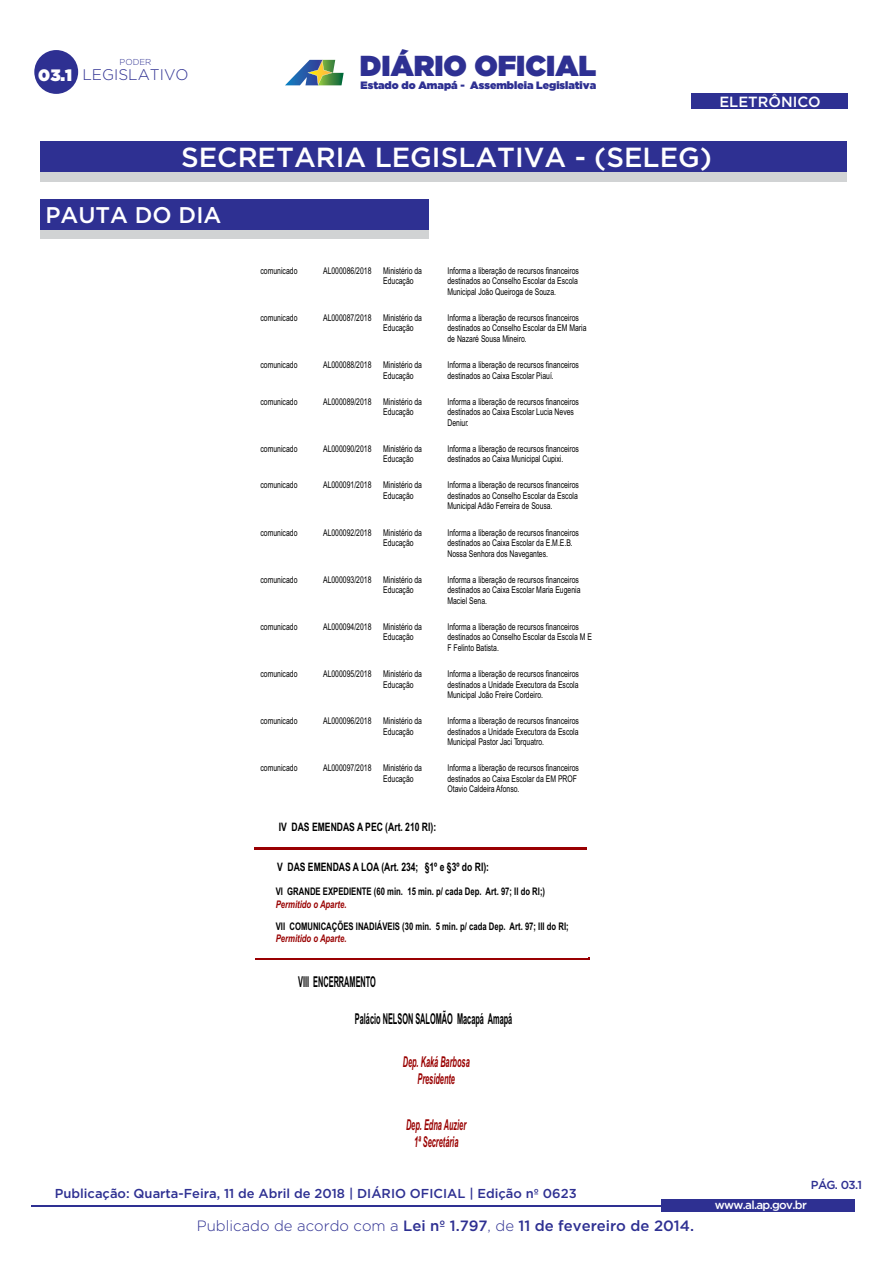
<style>
.page{position:relative;width:893px;height:1263px;background:#fff}
.page>*{position:absolute;margin:0;border:0;box-sizing:border-box;transform-origin:0 0}
.t1{font:28.8px "Gotham Ultra";color:#2e3092}
.t2{font:500 27.6px "Gotham";color:#fff}
.t3{font:500 22.65px "Gotham";color:#fff}
.t4{font:16.5px "Gotham Ultra";color:#fff}
.t5{font:300 15.3px "Gotham";color:#2e3092}
.t6{font:italic 700 15px/16.6px "Arial";color:#900;text-align:center;scale:.49 1}
.t7{font:700 15px "Arial";color:#000;scale:.49 1}
.t8{font:500 14.85px "Gotham";color:#2e3092}
.t9{font:500 14.7px "Gotham";color:#fff}
.t10{font:500 12.9px "Gotham";color:#2e3092}
.t11{font:700 11.7px "Arial";color:#000;scale:.74 1}
.t12{font:500 11.55px "Gotham";letter-spacing:-.055em;color:#fff}
.t13{font:500 11.55px "Gotham";color:#2e3092}
.t14{font:10.65px "Gotham Ultra";color:#2e3092}
.t15{font:700 10.5px "Arial";color:#000;scale:.74 1}
.t16{font:italic 700 10.5px "Arial";color:#900;scale:.74 1}
.t17{font:9.3px/10.5px "Arial";color:#000;scale:.74 1}
.t18{font:300 8.7px "Gotham";color:#2e3092}
.s1{font-weight:300}
</style>
<div class="page">
<hr style="left:31px;top:1205px;width:698px;height:1px;background:#2e3092">
<div style="left:661px;top:1199px;width:194px;height:13px;background:#2e3092"></div>
<svg style="left:285px;top:60px;width:59px;height:25px"></svg>
<div style="left:34px;top:50px;width:44px;height:44px;background:#2e3092;border-radius:50%"></div>
<div style="left:691px;top:93px;width:157px;height:16px;background:#2e3092"></div>
<div style="left:41px;top:156px;width:806px;height:26px;background:#d1d3d4"></div>
<div style="left:41px;top:142px;width:806px;height:30px;background:#2e3092"></div>
<div style="left:41px;top:214px;width:388px;height:25px;background:#d1d3d4"></div>
<div style="left:41px;top:199px;width:388px;height:30px;background:#2e3092"></div>
<img style="left:255px;top:847px;width:332px;height:2px">
<h3 class="t4" style="left:38px;top:69px;width:35px">03.1</h3>
<p class="t18" style="left:120px;top:59px;width:33px">PODER</p>
<h3 class="t5" style="left:82px;top:69px;width:108px">LEGISLATIVO</h3>
<h1 class="t1" style="left:360px;top:55px;width:238px">DIÁRIO OFICIAL</h1>
<p class="t14" style="left:361px;top:81px;width:237px">Estado do Amapá - Assembleia Legislativa</p>
<h3 class="t9" style="left:719px;top:97px;width:103px">ELETRÔNICO</h3>
<h2 class="t2" style="left:181px;top:147px;width:532px">SECRETARIA LEGISLATIVA - (SELEG)</h2>
<h3 class="t3" style="left:45px;top:206px;width:178px">PAUTA DO DIA</h3>
<p class="t17" style="left:260px;top:266px;width:51px">comunicado</p>
<p class="t17" style="left:383px;top:266px;width:54px;text-indent:-60px">AL000086/2018 Ministério da<br>Educação</p>
<p class="t17" style="left:447px;top:266px;width:179px">Informa a liberação de recursos financeiros destinados ao Conselho Escolar da Escola<br>Municipal João Queiroga de Souza.</p>
<p class="t17" style="left:260px;top:313px;width:51px">comunicado</p>
<p class="t17" style="left:383px;top:313px;width:54px;text-indent:-60px">AL000087/2018 Ministério da<br>Educação</p>
<p class="t17" style="left:447px;top:313px;width:190px">Informa a liberação de recursos financeiros destinados ao Conselho Escolar da EM Maria de Nazaré Sousa Mineiro.</p>
<p class="t17" style="left:260px;top:360px;width:51px">comunicado</p>
<p class="t17" style="left:383px;top:360px;width:54px;text-indent:-60px">AL000088/2018 Ministério da<br>Educação</p>
<p class="t17" style="left:447px;top:360px;width:179px">Informa a liberação de recursos financeiros destinados ao Caixa Escolar Piauí.</p>
<p class="t17" style="left:260px;top:397px;width:51px">comunicado</p>
<p class="t17" style="left:383px;top:397px;width:54px;text-indent:-60px">AL000089/2018 Ministério da<br>Educação</p>
<p class="t17" style="left:447px;top:397px;width:179px">Informa a liberação de recursos financeiros destinados ao Caixa Escolar Lucia Neves<br>Deniur.</p>
<p class="t17" style="left:260px;top:444px;width:51px">comunicado</p>
<p class="t17" style="left:383px;top:444px;width:54px;text-indent:-60px">AL000090/2018 Ministério da<br>Educação</p>
<p class="t17" style="left:447px;top:444px;width:179px">Informa a liberação de recursos financeiros destinados ao Caixa Municipal Cupixi.</p>
<p class="t17" style="left:260px;top:481px;width:51px">comunicado</p>
<p class="t17" style="left:383px;top:481px;width:54px;text-indent:-60px">AL000091/2018 Ministério da<br>Educação</p>
<p class="t17" style="left:447px;top:481px;width:179px">Informa a liberação de recursos financeiros destinados ao Conselho Escolar da Escola<br>Municipal Adão Ferreira de Sousa.</p>
<p class="t17" style="left:260px;top:528px;width:51px">comunicado</p>
<p class="t17" style="left:383px;top:528px;width:54px;text-indent:-60px">AL000092/2018 Ministério da<br>Educação</p>
<p class="t17" style="left:447px;top:528px;width:179px">Informa a liberação de recursos financeiros destinados ao Caixa Escolar da E.M.E.B.<br>Nossa Senhora dos Navegantes.</p>
<p class="t17" style="left:260px;top:575px;width:51px">comunicado</p>
<p class="t17" style="left:383px;top:575px;width:54px;text-indent:-60px">AL000093/2018 Ministério da<br>Educação</p>
<p class="t17" style="left:447px;top:575px;width:181px">Informa a liberação de recursos financeiros destinados ao Caixa Escolar Maria Eugenia<br>Maciel Sena.</p>
<p class="t17" style="left:260px;top:622px;width:51px">comunicado</p>
<p class="t17" style="left:383px;top:622px;width:54px;text-indent:-60px">AL000094/2018 Ministério da<br>Educação</p>
<p class="t17" style="left:447px;top:622px;width:197px">Informa a liberação de recursos financeiros destinados ao Conselho Escolar da Escola M E<br>F Felinto Batista.</p>
<p class="t17" style="left:260px;top:669px;width:51px">comunicado</p>
<p class="t17" style="left:383px;top:669px;width:54px;text-indent:-60px">AL000095/2018 Ministério da<br>Educação</p>
<p class="t17" style="left:447px;top:669px;width:179px;text-align:justify">Informa a liberação de recursos financeiros destinados a Unidade Executora da Escola Municipal João Freire Cordeiro.</p>
<p class="t17" style="left:260px;top:716px;width:51px">comunicado</p>
<p class="t17" style="left:383px;top:716px;width:54px;text-indent:-60px">AL000096/2018 Ministério da<br>Educação</p>
<p class="t17" style="left:447px;top:716px;width:179px;text-align:justify">Informa a liberação de recursos financeiros destinados a Unidade Executora da Escola Municipal Pastor Jaci Torquatro.</p>
<p class="t17" style="left:260px;top:764px;width:51px">comunicado</p>
<p class="t17" style="left:383px;top:764px;width:54px;text-indent:-60px">AL000097/2018 Ministério da<br>Educação</p>
<p class="t17" style="left:447px;top:764px;width:179px">Informa a liberação de recursos financeiros destinados ao Caixa Escolar da EM PROF<br>Otavio Caldeira Afonso.</p>
<p class="t11" style="left:279px;top:822px;width:214px">IV DAS EMENDAS A PEC (Art. 210 RI):</p>
<p class="t11" style="left:277px;top:862px;width:288px">V DAS EMENDAS A LOA (Art. 234; §1º e §3º do RI):</p>
<p class="t15" style="left:276px;top:888px;width:366px">VI GRANDE EXPEDIENTE (60 min. 15 min. p/ cada Dep. Art. 97; II do RI;)</p>
<p class="t16" style="left:276px;top:900px;width:97px">Permitido o Aparte.</p>
<p class="t15" style="left:276px;top:922px;width:397px">VII COMUNICAÇÕES INADIÁVEIS (30 min. 5 min. p/ cada Dep. Art. 97; III do RI;</p>
<p class="t16" style="left:276px;top:935px;width:97px">Permitido o Aparte.</p>
<h3 class="t7" style="left:298px;top:976px;width:160px">VIII ENCERRAMENTO</h3>
<h3 class="t7" style="left:355px;top:1013px;width:323px">Palácio NELSON SALOMÃO Macapá Amapá</h3>
<h3 class="t6" style="left:403px;top:1055px;width:138px">Dep. Kaká Barbosa<br>Presidente</h3>
<h3 class="t6" style="left:406px;top:1118px;width:124px">Dep. Edna Auzier<br>1ª Secretária</h3>
<h3 class="t10" style="left:55px;top:1188px;width:523px">Publicação: Quarta-Feira, 11 de Abril de 2018 | DIÁRIO OFICIAL | Edição nº 0623</h3>
<h3 class="t8" style="left:197px;top:1220px;width:499px"><span class="s1">Publicado de acordo com a</span> Lei nº 1.797<span class="s1">, de</span> 11 de fevereiro de 2014.</h3>
<p class="t13" style="left:811px;top:1180px;width:53px">PÁG. 03.1</p>
<p class="t12" style="left:715px;top:1200px;width:94px">www.al.ap.gov.br</p>
</div>
